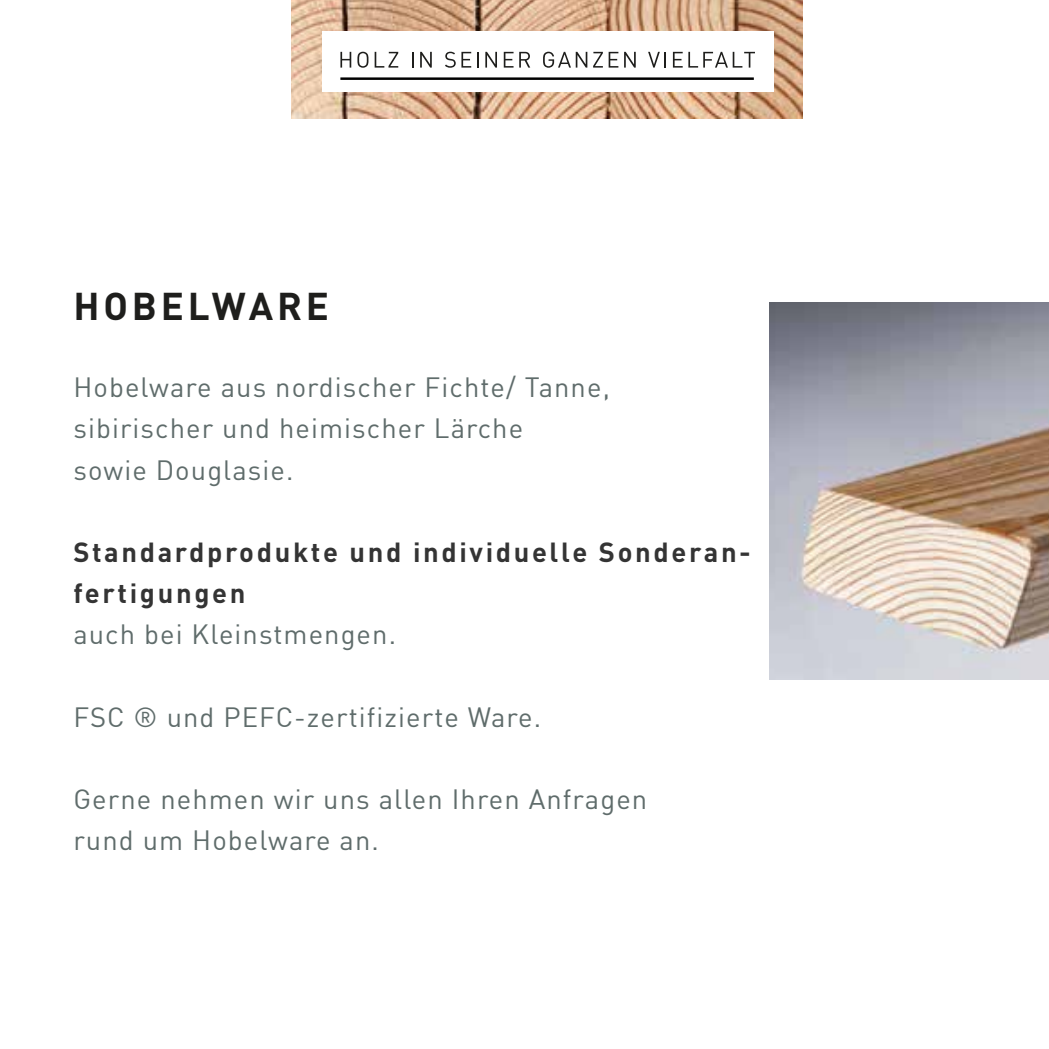
<style>
.page{position:relative;width:1049px;height:1049px;background:#fff}
.page>*{position:absolute;margin:0;border:0;box-sizing:border-box;transform-origin:0 0}
.t1{font:700 38.25px "DINOT";letter-spacing:.1em;color:#1e1e1c}
.t2{font:27.25px/41.2px "DIN";letter-spacing:.04em;color:#5f6c6b}
.t3{font:700 27.25px/41.2px "DINOT";letter-spacing:.095em;color:#343434}
</style>
<div class="page">
<img style="left:769px;top:302px;width:280px;height:378px">
<img style="left:292px;top:0;width:511px;height:118px">
<div style="left:323px;top:31px;width:451px;height:61px;background:#fff"></div>
<svg style="left:340px;top:52px;width:11px;height:16px"></svg>
<svg style="left:357px;top:52px;width:11px;height:16px"></svg>
<svg style="left:375px;top:52px;width:23px;height:16px"></svg>
<svg style="left:412px;top:52px;width:1px;height:16px"></svg>
<svg style="left:420px;top:52px;width:12px;height:16px"></svg>
<svg style="left:445px;top:52px;width:26px;height:16px"></svg>
<svg style="left:477px;top:52px;width:2px;height:16px"></svg>
<svg style="left:485px;top:52px;width:12px;height:16px"></svg>
<svg style="left:504px;top:52px;width:9px;height:16px"></svg>
<svg style="left:519px;top:52px;width:11px;height:16px"></svg>
<svg style="left:543px;top:52px;width:44px;height:16px"></svg>
<svg style="left:593px;top:52px;width:10px;height:16px"></svg>
<svg style="left:609px;top:52px;width:9px;height:16px"></svg>
<svg style="left:624px;top:52px;width:12px;height:16px"></svg>
<svg style="left:648px;top:52px;width:18px;height:16px"></svg>
<svg style="left:673px;top:52px;width:82px;height:16px"></svg>
<hr style="left:340px;top:77px;width:414px;height:3px;background:#010101">
<h1 class="t1" style="left:73px;top:281px;width:257px">HOBELWARE</h1>
<p class="t2" style="left:73px;top:366px;width:538px">Hobelware aus nordischer Fichte/ Tanne, sibirischer und heimischer Lärche<br>sowie Douglasie.</p>
<p class="t3" style="left:73px;top:531px;width:679px">Standardprodukte und individuelle Sonderan&shy;fertigungen</p>
<p class="t2" style="left:73px;top:613px;width:324px">auch bei Kleinstmengen.</p>
<p class="t2" style="left:73px;top:696px;width:469px">FSC ® und PEFC-zertifizierte Ware.</p>
<p class="t2" style="left:73px;top:778px;width:575px">Gerne nehmen wir uns allen Ihren Anfragen rund um Hobelware an.</p>
</div>
